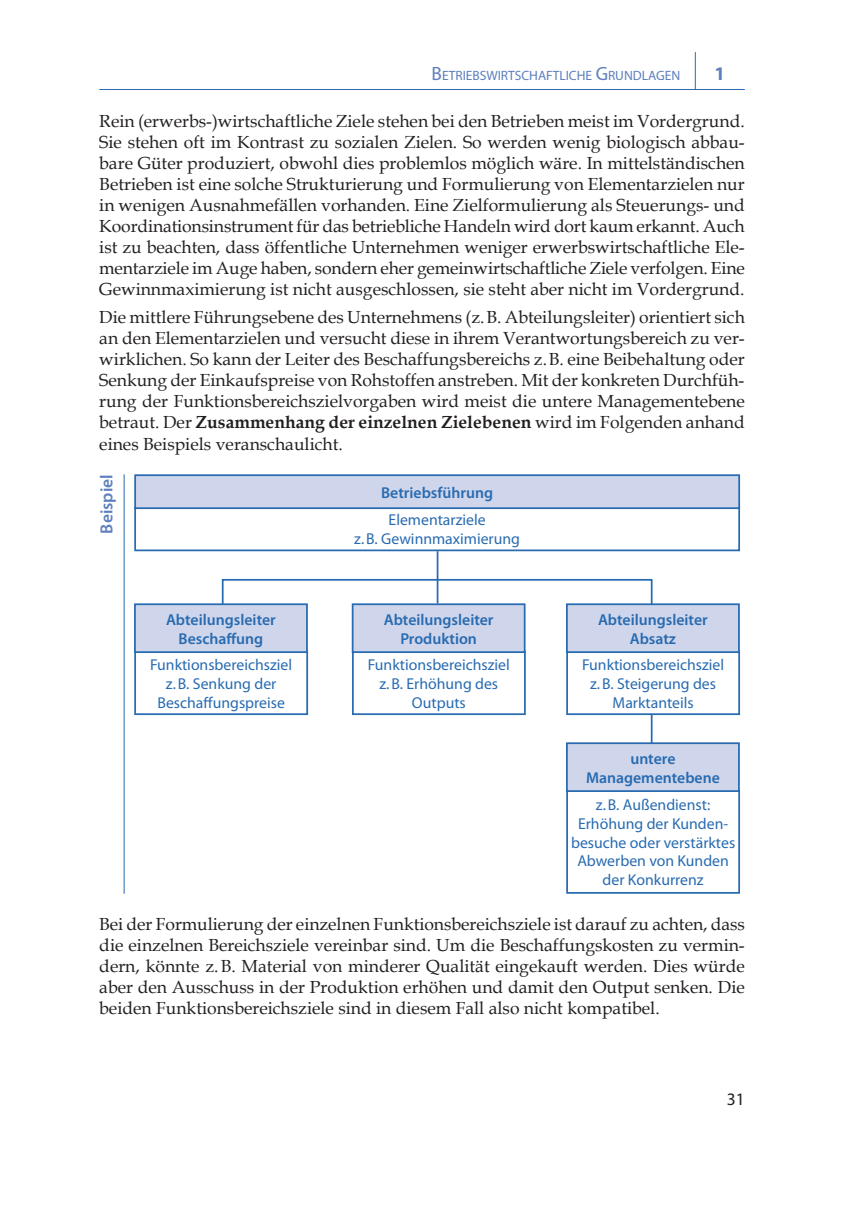
<style>
.page{position:relative;width:859px;height:1221px;background:#fff}
.page>*{position:absolute;margin:0;border:0;box-sizing:border-box;transform-origin:0 0}
.t1{font:700 19.25px "Myriad Pro";color:#5d7fbd}
.t2{font:17.5px/21px "Book Antiqua";color:#231f20;text-align:justify}
.t3{font:600 17.5px "Myriad Pro";color:#5d7fbd}
.t4{font:17.5px "Myriad Pro";color:#231f20}
.t5{font:15.75px/18.9px "Myriad Pro";color:#286bb1;text-align:center}
.t6{font:600 15.75px/18.9px "Myriad Pro";color:#286bb1;text-align:center}
.t7{font:13.47px "Myriad Pro";letter-spacing:-.005em;color:#5d7fbd}
.s1{font-size:19.25px}
.s2{font-weight:700}
</style>
<div class="page">
<hr style="left:99px;top:89px;width:645px;height:1px;background:#286bb1">
<hr style="left:694px;top:52px;width:1px;height:37px;background:#286bb1">
<hr style="left:124px;top:474px;width:1px;height:419px;background:#286bb1">
<hr style="left:436px;top:551px;width:2px;height:52px;background:#286bb1">
<svg style="left:221px;top:578px;width:432px;height:164px"></svg>
<div style="left:134px;top:506px;width:605px;height:45px;border:2px solid #286bb1"></div>
<div style="left:135px;top:475px;width:603px;height:33px;background:#cfd5ea"></div>
<div style="left:134px;top:474px;width:605px;height:35px;border:2px solid #286bb1"></div>
<div style="left:135px;top:651px;width:172px;height:63px;background:#fff"></div>
<div style="left:134px;top:650px;width:174px;height:65px;border:2px solid #286bb1"></div>
<div style="left:135px;top:604px;width:172px;height:48px;background:#cfd5ea"></div>
<div style="left:134px;top:603px;width:174px;height:50px;border:2px solid #286bb1"></div>
<div style="left:353px;top:651px;width:171px;height:63px;background:#fff"></div>
<div style="left:352px;top:650px;width:173px;height:65px;border:2px solid #286bb1"></div>
<div style="left:352px;top:604px;width:172px;height:48px;background:#cfd5ea"></div>
<div style="left:351px;top:603px;width:174px;height:50px;border:2px solid #286bb1"></div>
<div style="left:567px;top:651px;width:171px;height:63px;background:#fff"></div>
<div style="left:566px;top:650px;width:173px;height:65px;border:2px solid #286bb1"></div>
<div style="left:566px;top:604px;width:172px;height:48px;background:#cfd5ea"></div>
<div style="left:566px;top:603px;width:173px;height:50px;border:2px solid #286bb1"></div>
<div style="left:566px;top:789px;width:173px;height:104px;border:2px solid #286bb1"></div>
<div style="left:566px;top:743px;width:172px;height:48px;background:#cfd5ea"></div>
<div style="left:566px;top:742px;width:173px;height:50px;border:2px solid #286bb1"></div>
<p class="t7" style="left:431px;top:67px;width:250px"><span class="s1">B</span>ETRIEBSWIRTSCHAFTLICHE <span class="s1">G</span>RUNDLAGEN</p>
<p class="t1" style="left:714px;top:63px;width:12px">1</p>
<p class="t2" style="left:99px;top:110px;width:647px">Rein (erwerbs-)wirtschaftliche Ziele stehen bei den Betrieben meist im Vordergrund.<br>Sie stehen oft im Kontrast zu sozialen Zielen. So werden wenig biologisch abbau&shy;bare Güter produziert, obwohl dies problemlos möglich wäre. In mittelständischen Betrieben ist eine solche Strukturierung und Formulierung von Elementarzielen nur in wenigen Ausnahmefällen vorhanden. Eine Zielformulierung als Steuerungs- und Koordinationsinstrument für das betriebliche Handeln wird dort kaum erkannt. Auch ist zu beachten, dass öffentliche Unternehmen weniger erwerbswirtschaftliche Ele&shy;mentarziele im Auge haben, sondern eher gemeinwirtschaftliche Ziele verfolgen. Eine Gewinnmaximierung ist nicht ausgeschlossen, sie steht aber nicht im Vordergrund.</p>
<p class="t2" style="left:99px;top:306px;width:646px">Die mittlere Führungsebene des Unternehmens (z.B. Abteilungsleiter) orientiert sich an den Elementarzielen und versucht diese in ihrem Verantwortungsbereich zu ver&shy;wirklichen. So kann der Leiter des Beschaffungsbereichs z.B. eine Beibehaltung oder Senkung der Einkaufspreise von Rohstoffen anstreben. Mit der konkreten Durchfüh&shy;rung der Funktionsbereichszielvorgaben wird meist die untere Managementebene betraut. Der <span class="s2">Zusammenhang der einzelnen Zielebenen</span> wird im Folgenden anhand eines Beispiels veranschaulicht.</p>
<p class="t3" style="left:95px;top:533px;width:61px;rotate:-90deg">Beispiel</p>
<p class="t6" style="left:381px;top:482px;width:113px">Betriebsführung</p>
<p class="t5" style="left:354px;top:510px;width:167px">Elementarziele<br>z.B. Gewinnmaximierung</p>
<p class="t6" style="left:166px;top:609px;width:111px">Abteilungsleiter<br>Beschaffung</p>
<p class="t5" style="left:150px;top:654px;width:143px">Funktionsbereichsziel z.B. Senkung der<br>Beschaffungspreise</p>
<p class="t6" style="left:383px;top:609px;width:111px">Abteilungsleiter<br>Produktion</p>
<p class="t5" style="left:367px;top:654px;width:143px">Funktionsbereichsziel z.B. Erhöhung des<br>Outputs</p>
<p class="t6" style="left:597px;top:609px;width:111px">Abteilungsleiter<br>Absatz</p>
<p class="t5" style="left:582px;top:654px;width:143px">Funktionsbereichsziel z.B. Steigerung des<br>Marktanteils</p>
<p class="t6" style="left:585px;top:748px;width:135px">untere<br>Managementebene</p>
<p class="t5" style="left:571px;top:794px;width:166px">z.B. Außendienst:<br>Erhöhung der Kunden&shy;besuche oder verstärktes<br>Abwerben von Kunden der Konkurrenz</p>
<p class="t2" style="left:99px;top:912px;width:647px">Bei der Formulierung der einzelnen Funktionsbereichsziele ist darauf zu achten, dass die einzelnen Bereichsziele vereinbar sind. Um die Beschaffungskosten zu vermin&shy;dern, könnte z.B. Material von minderer Qualität eingekauft werden. Dies würde aber den Ausschuss in der Produktion erhöhen und damit den Output senken. Die beiden Funktionsbereichsziele sind in diesem Fall also nicht kompatibel.</p>
<p class="t4" style="left:726px;top:1088px;width:19px">31</p>
</div>
